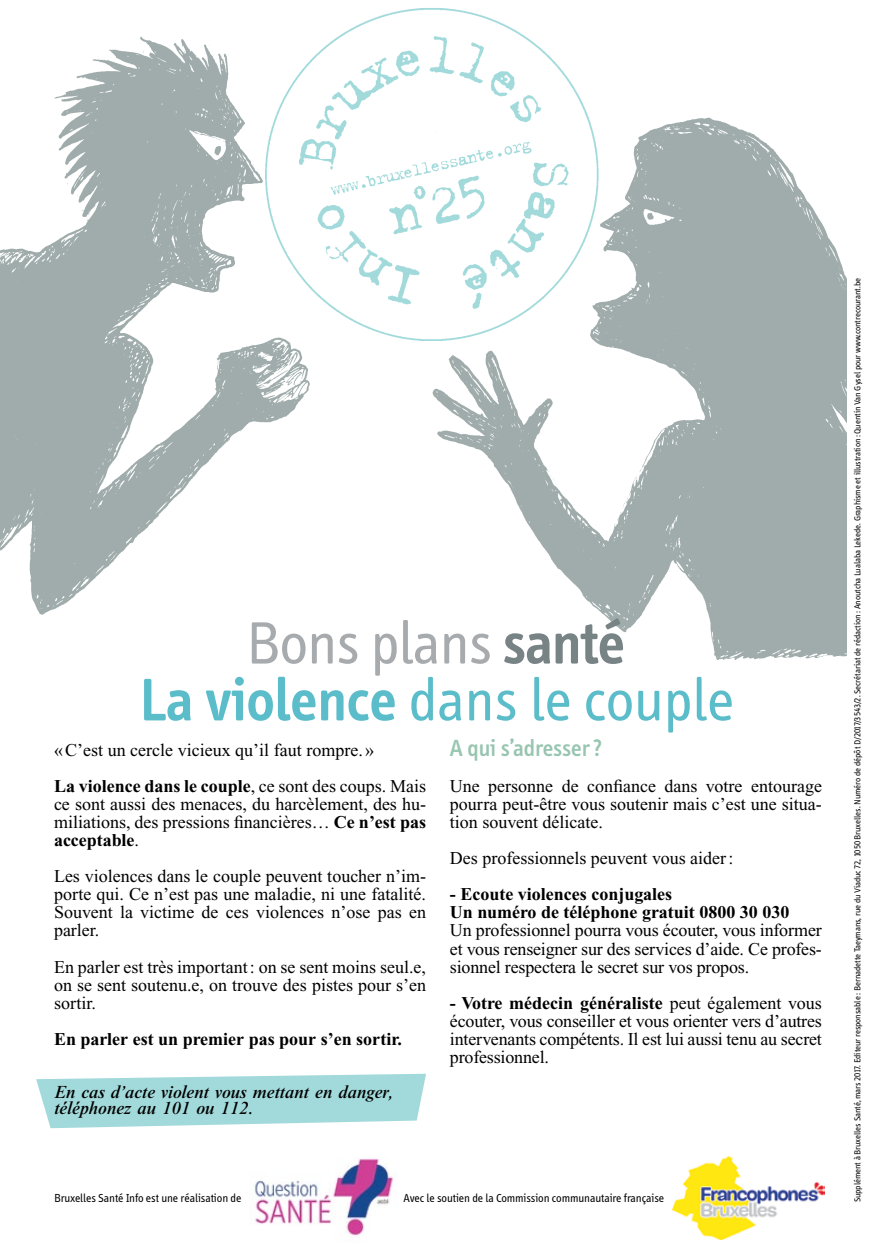
<style>
.page{position:relative;width:876px;height:1255px;background:#fff}
.page>*{position:absolute;margin:0;border:0;box-sizing:border-box;transform-origin:0 0}
.t1{font:61.5px "Info";color:#5cbdca}
.t2{font:61.5px "Info";letter-spacing:-.01em;color:#a8abae}
.t3{font:500 24px "Info";color:#97c5b0}
.t4{font:18px/18px "Times New Roman";color:#000;text-align:justify}
.t5{font:700 18px/18px "Times New Roman";color:#000}
.t6{font:italic 500 18px/16.5px "M Times New Roman";color:#000}
.t7{font:12px "Info";color:#000}
.t8{font:9px "Info";color:#000}
.s1{font-weight:600;color:#788386}
.s2{font-weight:600}
.s3{font-weight:700}
</style>
<div class="page">
<img style="left:0;top:37px;width:846px;height:623px">
<svg style="left:36px;top:1073px;width:390px;height:55px;background:#b0dfe0"></svg>
<img style="left:672px;top:1156px;width:152px;height:83px">
<img style="left:266px;top:8px;width:334px;height:333px">
<img style="left:249px;top:1158px;width:145px;height:78px">
<h1 class="t2" style="left:246px;top:609px;width:381px">Bons plans <span class="s1">santé</span></h1>
<h1 class="t1" style="left:139px;top:666px;width:596px"><span class="s2">La violence</span> dans le couple</h1>
<p class="t4" style="left:54px;top:732px;width:374px;line-height:36px">«C’est un cercle vicieux qu’il faut rompre.»<br><span class="s3">La violence dans le couple</span>, ce sont des coups. Mais</p>
<p class="t4" style="left:54px;top:795px;width:374px">ce sont aussi des menaces, du harcèlement, des hu&shy;miliations, des pressions financières… <span class="s3">Ce n’est pas acceptable</span>.</p>
<p class="t4" style="left:54px;top:867px;width:374px">Les violences dans le couple peuvent toucher n’im&shy;porte qui. Ce n’est pas une maladie, ni une fatalité.<br>Souvent la victime de ces violences n’ose pas en parler.</p>
<p class="t4" style="left:54px;top:957px;width:374px">En parler est très important: on se sent moins seul.e, on se sent soutenu.e, on trouve des pistes pour s’en sortir.</p>
<p class="t5" style="left:54px;top:1029px;width:350px">En parler est un premier pas pour s’en sortir.</p>
<h2 class="t3" style="left:450px;top:735px;width:154px">A qui s’adresser?</h2>
<p class="t4" style="left:450px;top:777px;width:374px">Une personne de confiance dans votre entourage pourra peut-être vous soutenir mais c’est une situa&shy;tion souvent délicate.</p>
<p class="t4" style="left:450px;top:849px;width:285px">Des professionnels peuvent vous aider:</p>
<p class="t5" style="left:450px;top:885px;width:341px">- Ecoute violences conjugales<br>Un numéro de téléphone gratuit 0800 30 030</p>
<p class="t4" style="left:450px;top:921px;width:374px">Un professionnel pourra vous écouter, vous informer et vous renseigner sur des services d’aide. Ce profes&shy;sionnel respectera le secret sur vos propos.</p>
<p class="t4" style="left:450px;top:993px;width:374px"><span class="s3">- Votre médecin généraliste</span> peut également vous écouter, vous conseiller et vous orienter vers d’autres intervenants compétents. Il est lui aussi tenu au secret professionnel.</p>
<p class="t6" style="left:54px;top:1082px;width:341px">En cas d’acte violent vous mettant en danger, téléphonez au 101 ou 112.</p>
<p class="t7" style="left:54px;top:1191px;width:189px">Bruxelles Santé Info est une réalisation de</p>
<p class="t7" style="left:404px;top:1191px;width:262px">Avec le soutien de la Commission communautaire française</p>
<p class="t8" style="left:853px;top:1202px;width:925px;rotate:-90deg">Supplément à Bruxelles Santé, mars 2017. Editeur responsable : Bernadette Taeymans, rue du Viaduc 72, 1050 Bruxelles. Numéro de dépôt D/2017/3543/2. Secrétariat de rédaction : Anoutcha Lualaba Lekede. Graphisme et illustration : Quentin Van Gysel pour www.contrecourant.be</p>
</div>
